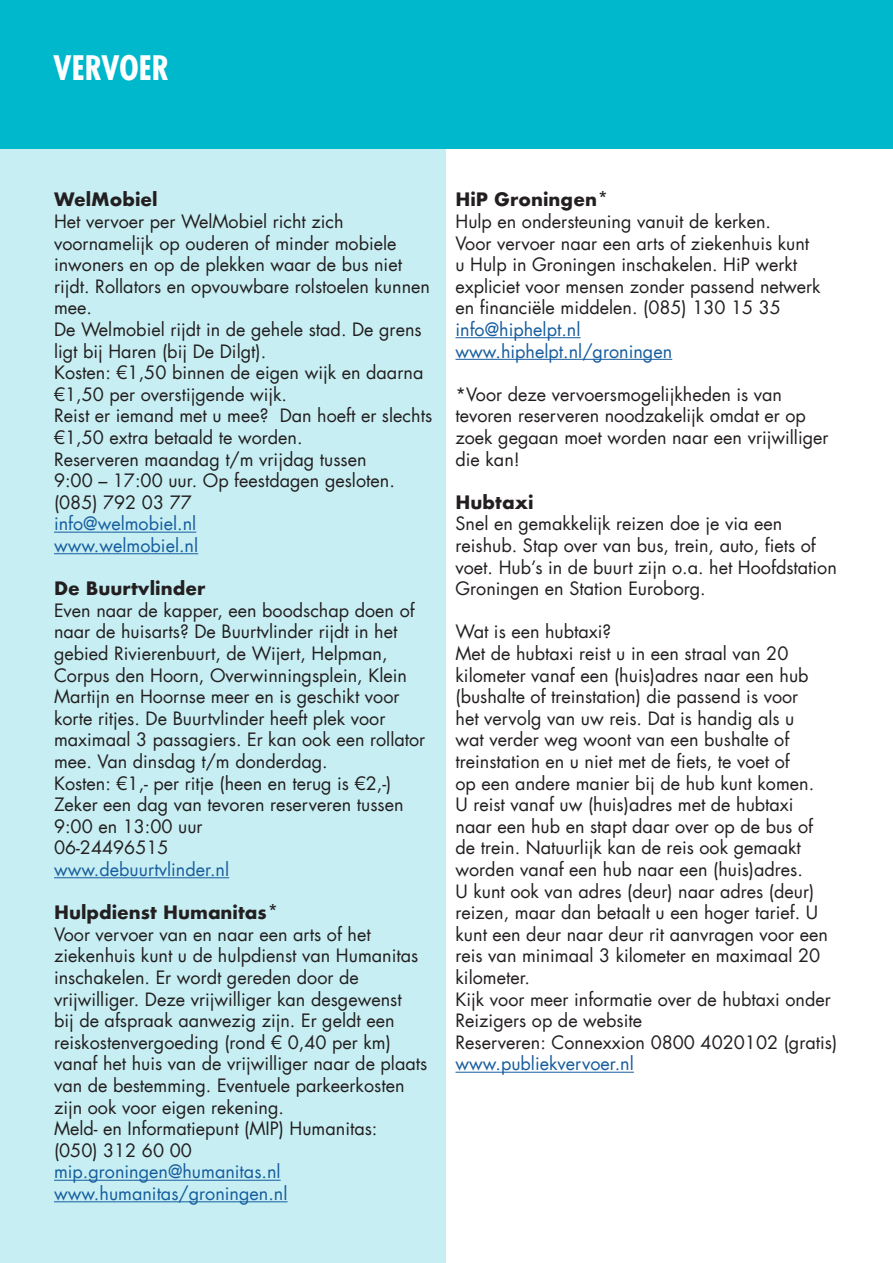
<style>
.page{position:relative;width:893px;height:1263px;background:#fff}
.page>*{position:absolute;margin:0;border:0;box-sizing:border-box;transform-origin:0 0}
.t1{font:700 condensed 33px "Futura LT";color:#fff}
.t2{font:18px/21.6px "Futura LT";color:#231f20}
.t3{font:18px "Futura LT";color:#175d9e}
.t4{font:700 18px "Futura";color:#231f20}
</style>
<div class="page">
<div style="left:0;top:145px;width:445px;height:1118px;background:#c7eff3"></div>
<div style="left:0;top:0;width:893px;height:149px;background:#00b8cc"></div>
<hr style="left:54px;top:532px;width:142px;height:1px;background:#175d9e">
<hr style="left:54px;top:553px;width:144px;height:1px;background:#175d9e">
<hr style="left:54px;top:877px;width:175px;height:1px;background:#175d9e">
<hr style="left:54px;top:1180px;width:227px;height:1px;background:#175d9e">
<hr style="left:54px;top:1201px;width:234px;height:1px;background:#175d9e">
<hr style="left:455px;top:337px;width:126px;height:1px;background:#175d9e">
<hr style="left:455px;top:359px;width:217px;height:1px;background:#175d9e">
<hr style="left:455px;top:1072px;width:179px;height:1px;background:#175d9e">
<p class="t1" style="left:53px;top:47px;width:118px">VERVOER</p>
<p class="t4" style="left:54px;top:186px;width:105px">WelMobiel</p>
<p class="t2" style="left:54px;top:211px;width:378px">Het vervoer per WelMobiel richt zich voornamelijk op ouderen of minder mobiele inwoners en op de plekken waar de bus niet rijdt. Rollators en opvouwbare rolstoelen kunnen mee.</p>
<p class="t2" style="left:54px;top:319px;width:369px">De Welmobiel rijdt in de gehele stad. De grens ligt bij Haren (bij De Dilgt).</p>
<p class="t2" style="left:54px;top:362px;width:371px">Kosten: €1,50 binnen de eigen wijk en daarna €1,50 per overstijgende wijk.</p>
<p class="t2" style="left:54px;top:405px;width:380px">Reist er iemand met u mee? Dan hoeft er slechts €1,50 extra betaald te worden.</p>
<p class="t2" style="left:54px;top:448px;width:342px">Reserveren maandag t/m vrijdag tussen<br>9:00 – 17:00 uur. Op feestdagen gesloten.</p>
<p class="t2" style="left:54px;top:491px;width:139px">(085) 792 03 77</p>
<p class="t3" style="left:54px;top:512px;width:144px">info@welmobiel.nl</p>
<p class="t3" style="left:54px;top:534px;width:146px">www.welmobiel.nl</p>
<p class="t4" style="left:54px;top:575px;width:153px">De Buurtvlinder</p>
<p class="t2" style="left:54px;top:599px;width:373px">Even naar de kapper, een boodschap doen of naar de huisarts? De Buurtvlinder rijdt in het gebied Rivierenbuurt, de Wijert, Helpman, Corpus den Hoorn, Overwinningsplein, Klein Martijn en Hoornse meer en is geschikt voor korte ritjes. De Buurtvlinder heeft plek voor maximaal 3 passagiers. Er kan ook een rollator mee. Van dinsdag t/m donderdag.</p>
<p class="t2" style="left:54px;top:772px;width:339px">Kosten: €1,- per ritje (heen en terug is €2,-)</p>
<p class="t2" style="left:54px;top:794px;width:351px">Zeker een dag van tevoren reserveren tussen<br>9:00 en 13:00 uur</p>
<p class="t2" style="left:54px;top:837px;width:116px">06-24496515</p>
<p class="t3" style="left:54px;top:858px;width:177px">www.debuurtvlinder.nl</p>
<p class="t4" style="left:54px;top:899px;width:226px">Hulpdienst Humanitas*</p>
<p class="t2" style="left:54px;top:923px;width:375px">Voor vervoer van en naar een arts of het ziekenhuis kunt u de hulpdienst van Humanitas inschakelen. Er wordt gereden door de vrijwilliger. Deze vrijwilliger kan desgewenst<br>bij de afspraak aanwezig zijn. Er geldt een reiskostenvergoeding (rond € 0,40 per km) vanaf het huis van de vrijwilliger naar de plaats van de bestemming. Eventuele parkeerkosten zijn ook voor eigen rekening.</p>
<p class="t2" style="left:54px;top:1118px;width:325px">Meld- en Informatiepunt (MIP) Humanitas:</p>
<p class="t2" style="left:54px;top:1139px;width:139px">(050) 312 60 00</p>
<p class="t3" style="left:54px;top:1160px;width:228px">mip.groningen@humanitas.nl</p>
<p class="t3" style="left:54px;top:1182px;width:235px">www.humanitas/groningen.nl</p>
<p class="t4" style="left:455px;top:186px;width:155px">HiP Groningen*</p>
<p class="t2" style="left:455px;top:211px;width:317px">Hulp en ondersteuning vanuit de kerken.</p>
<p class="t2" style="left:455px;top:232px;width:367px">Voor vervoer naar een arts of ziekenhuis kunt u Hulp in Groningen inschakelen. HiP werkt expliciet voor mensen zonder passend netwerk en financiële middelen. (085) 130 15 35</p>
<p class="t3" style="left:455px;top:318px;width:127px">info@hiphelpt.nl</p>
<p class="t3" style="left:455px;top:339px;width:218px">www.hiphelpt.nl/groningen</p>
<p class="t2" style="left:455px;top:383px;width:375px">*Voor deze vervoersmogelijkheden is van tevoren reserveren noodzakelijk omdat er op zoek gegaan moet worden naar een vrijwilliger die kan!</p>
<p class="t4" style="left:455px;top:489px;width:80px">Hubtaxi</p>
<p class="t2" style="left:455px;top:513px;width:383px">Snel en gemakkelijk reizen doe je via een reishub. Stap over van bus, trein, auto, fiets of voet. Hub’s in de buurt zijn o.a. het Hoofdstation Groningen en Station Euroborg.</p>
<p class="t2" style="left:455px;top:621px;width:157px">Wat is een hubtaxi?</p>
<p class="t2" style="left:455px;top:643px;width:360px">Met de hubtaxi reist u in een straal van 20 kilometer vanaf een (huis)adres naar een hub (bushalte of treinstation) die passend is voor het vervolg van uw reis. Dat is handig als u wat verder weg woont van een bushalte of treinstation en u niet met de fiets, te voet of op een andere manier bij de hub kunt komen.<br>U reist vanaf uw (huis)adres met de hubtaxi naar een hub en stapt daar over op de bus of de trein. Natuurlijk kan de reis ook gemaakt worden vanaf een hub naar een (huis)adres.</p>
<p class="t2" style="left:455px;top:880px;width:374px">U kunt ook van adres (deur) naar adres (deur) reizen, maar dan betaalt u een hoger tarief. U kunt een deur naar deur rit aanvragen voor een reis van minimaal 3 kilometer en maximaal 20 kilometer.</p>
<p class="t2" style="left:455px;top:988px;width:377px">Kijk voor meer informatie over de hubtaxi onder<br>Reizigers op de website</p>
<p class="t2" style="left:455px;top:1031px;width:383px">Reserveren: Connexxion 0800 4020102 (gratis)</p>
<p class="t3" style="left:455px;top:1052px;width:180px">www.publiekvervoer.nl</p>
</div>
